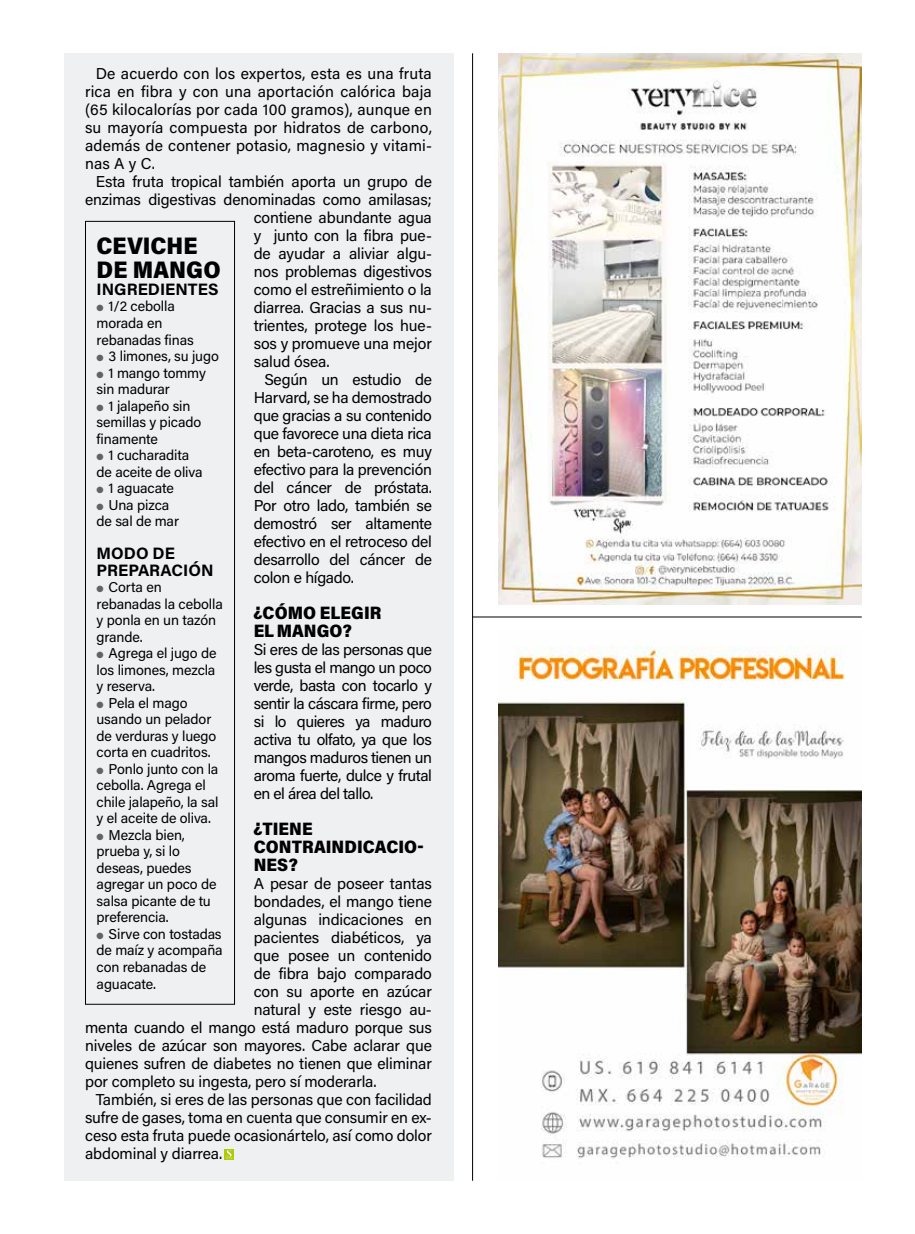
<style>
.page{position:relative;width:915px;height:1234px;background:#fff}
.page>*{position:absolute;margin:0;border:0;box-sizing:border-box;transform-origin:0 0}
.t1{font:24px/24px "Acumin Variable Concept";color:#000}
.t2{font:18px/18px "Acumin Variable Concept";letter-spacing:.005em;color:#000}
.t3{font:16.5px/16.5px "Acumin Variable Concept";letter-spacing:.03em;color:#000}
.t4{font:15.75px/18px "Acumin Variable Concept";letter-spacing:.01em;color:#000;text-align:justify}
.t5{font:14.25px/16.5px "Acumin Variable Concept";letter-spacing:.01em;color:#000}
.s1{color:#646363}
</style>
<div class="page">
<div style="left:64px;top:53px;width:389px;height:1127px;background:#eff0f2"></div>
<img style="left:498px;top:646px;width:363px;height:513px">
<img style="left:498px;top:53px;width:363px;height:551px">
<hr style="left:472px;top:616px;width:389px;height:1px;background:#000">
<hr style="left:472px;top:53px;width:1px;height:1127px;background:#000">
<div style="left:85px;top:221px;width:150px;height:783px;border:1px solid #000"></div>
<div style="left:225px;top:1148px;width:9px;height:11px;background:#afca0b"></div>
<svg style="left:226px;top:1150px;width:6px;height:8px"></svg>
<p class="t4" style="left:85px;top:63px;width:348px;text-indent:11px">De acuerdo con los expertos, esta es una fruta rica en fibra y con una aportación calórica baja (65 kilocalorías por cada 100 gramos), aunque en su mayoría compuesta por hidratos de carbono, además de contener potasio, magnesio y vitami&shy;nas A y C.</p>
<p class="t4" style="left:96px;top:171px;width:337px">Esta fruta tropical también aporta un grupo de</p>
<p class="t4" style="left:85px;top:189px;width:348px">enzimas digestivas denominadas como amilasas;</p>
<p class="t4" style="left:253px;top:207px;width:179px">contiene abundante agua</p>
<p class="t4" style="left:253px;top:225px;width:180px">y junto con la fibra pue-</p>
<p class="t4" style="left:253px;top:243px;width:180px">de ayudar a aliviar algu-</p>
<p class="t4" style="left:253px;top:261px;width:179px">nos problemas digestivos</p>
<p class="t4" style="left:253px;top:279px;width:179px">como el estreñimiento o la</p>
<p class="t4" style="left:253px;top:297px;width:180px">diarrea. Gracias a sus nu-</p>
<p class="t4" style="left:253px;top:315px;width:180px">trientes, protege los hue-</p>
<p class="t4" style="left:253px;top:333px;width:179px">sos y promueve una mejor</p>
<p class="t4" style="left:253px;top:351px;width:77px">salud ósea.</p>
<p class="t4" style="left:264px;top:369px;width:169px">Según un estudio de</p>
<p class="t4" style="left:253px;top:387px;width:179px">Harvard, se ha demostrado</p>
<p class="t4" style="left:253px;top:405px;width:179px">que gracias a su contenido</p>
<p class="t4" style="left:253px;top:423px;width:179px">que favorece una dieta rica</p>
<p class="t4" style="left:253px;top:441px;width:179px">en beta-caroteno, es muy</p>
<p class="t4" style="left:253px;top:459px;width:179px">efectivo para la prevención</p>
<p class="t4" style="left:253px;top:477px;width:179px">del cáncer de próstata.</p>
<p class="t4" style="left:253px;top:495px;width:179px">Por otro lado, también se</p>
<p class="t4" style="left:253px;top:513px;width:179px">demostró ser altamente</p>
<p class="t4" style="left:253px;top:531px;width:179px">efectivo en el retroceso del</p>
<p class="t4" style="left:253px;top:549px;width:179px">desarrollo del cáncer de</p>
<p class="t4" style="left:253px;top:567px;width:101px">colon e hígado.</p>
<p class="t2" style="left:253px;top:603px;width:129px">¿CÓMO ELEGIR<br>EL MANGO?</p>
<p class="t4" style="left:253px;top:639px;width:179px">Si eres de las personas que les gusta el mango un poco verde, basta con tocarlo y sentir la cáscara firme, pero si lo quieres ya maduro activa tu olfato, ya que los mangos maduros tienen un aroma fuerte, dulce y frutal en el área del tallo.</p>
<p class="t2" style="left:253px;top:819px;width:172px">¿TIENE<br>CONTRAINDICACIO-<br>NES?</p>
<p class="t4" style="left:253px;top:873px;width:179px">A pesar de poseer tantas</p>
<p class="t4" style="left:253px;top:891px;width:179px">bondades, el mango tiene</p>
<p class="t4" style="left:253px;top:909px;width:179px">algunas indicaciones en</p>
<p class="t4" style="left:253px;top:927px;width:179px">pacientes diabéticos, ya</p>
<p class="t4" style="left:253px;top:945px;width:179px">que posee un contenido</p>
<p class="t4" style="left:253px;top:963px;width:179px">de fibra bajo comparado</p>
<p class="t4" style="left:253px;top:981px;width:179px">con su aporte en azúcar</p>
<p class="t4" style="left:253px;top:999px;width:180px">natural y este riesgo au-</p>
<p class="t4" style="left:85px;top:1017px;width:348px">menta cuando el mango está maduro porque sus</p>
<p class="t4" style="left:85px;top:1035px;width:348px">niveles de azúcar son mayores. Cabe aclarar que</p>
<p class="t4" style="left:85px;top:1053px;width:348px">quienes sufren de diabetes no tienen que eliminar</p>
<p class="t4" style="left:85px;top:1071px;width:292px">por completo su ingesta, pero sí moderarla.</p>
<p class="t4" style="left:96px;top:1089px;width:337px">También, si eres de las personas que con facilidad</p>
<p class="t4" style="left:85px;top:1107px;width:348px">sufre de gases, toma en cuenta que consumir en ex-</p>
<p class="t4" style="left:85px;top:1125px;width:348px">ceso esta fruta puede ocasionártelo, así como dolor</p>
<p class="t4" style="left:85px;top:1143px;width:138px">abdominal y diarrea.</p>
<h1 class="t1" style="left:97px;top:233px;width:126px">CEVICHE<br>DE MANGO</h1>
<p class="t3" style="left:97px;top:280px;width:123px">INGREDIENTES</p>
<p class="t5" style="left:97px;top:298px;width:98px"><span class="s1">●</span> 1/2 cebolla morada en rebanadas finas</p>
<p class="t5" style="left:97px;top:347px;width:123px"><span class="s1">●</span> 3 limones, su jugo</p>
<p class="t5" style="left:97px;top:364px;width:110px"><span class="s1">●</span> 1 mango tommy sin madurar</p>
<p class="t5" style="left:97px;top:397px;width:106px"><span class="s1">●</span> 1 jalapeño sin semillas y picado finamente</p>
<p class="t5" style="left:97px;top:446px;width:107px"><span class="s1">●</span> 1 cucharadita de aceite de oliva</p>
<p class="t5" style="left:97px;top:479px;width:78px"><span class="s1">●</span> 1 aguacate</p>
<p class="t5" style="left:97px;top:496px;width:84px"><span class="s1">●</span> Una pizca de sal de mar</p>
<p class="t3" style="left:97px;top:544px;width:118px">MODO DE<br>PREPARACIÓN</p>
<p class="t5" style="left:97px;top:578px;width:127px"><span class="s1">●</span> Corta en rebanadas la cebolla y ponla en un tazón grande.</p>
<p class="t5" style="left:97px;top:644px;width:121px;text-align:justify"><span class="s1">●</span> Agrega el jugo de los limones, mezcla y reserva.</p>
<p class="t5" style="left:97px;top:694px;width:121px"><span class="s1">●</span> Pela el mago usando un pelador de verduras y luego corta en cuadritos.</p>
<p class="t5" style="left:97px;top:760px;width:123px"><span class="s1">●</span> Ponlo junto con la cebolla. Agrega el chile jalapeño, la sal y el aceite de oliva.</p>
<p class="t5" style="left:97px;top:826px;width:121px"><span class="s1">●</span> Mezcla bien, prueba y, si lo deseas, puedes agregar un poco de salsa picante de tu preferencia.</p>
<p class="t5" style="left:97px;top:925px;width:127px"><span class="s1">●</span> Sirve con tostadas de maíz y acompaña con rebanadas de aguacate.</p>
</div>
